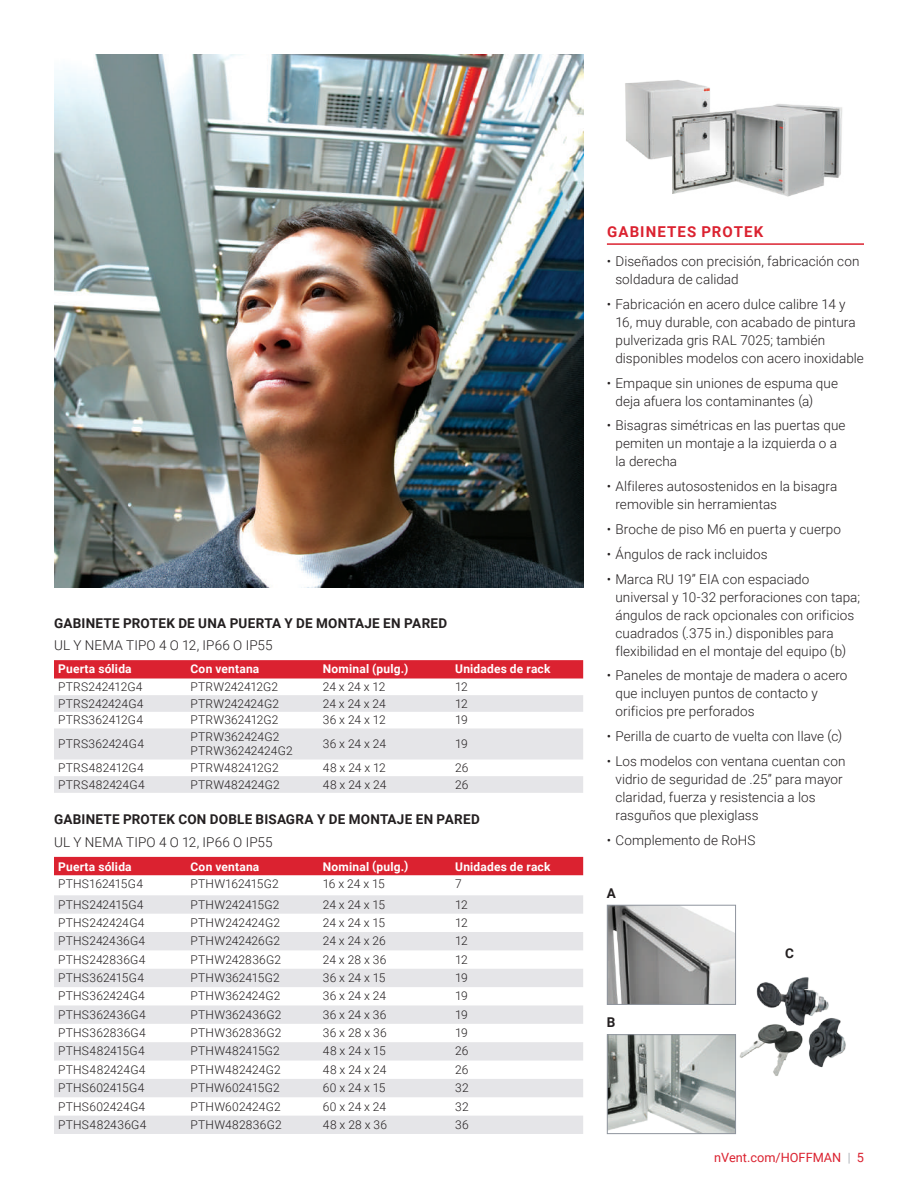
<style>
.page{position:relative;width:918px;height:1188px;background:#fff}
.page>*{position:absolute;margin:0;border:0;box-sizing:border-box;transform-origin:0 0}
.t1{font:700 15px "Roboto";letter-spacing:.07em;color:#db2230}
.t2{font:300 13.5px/18px "Roboto";letter-spacing:.005em;color:#231f20}
.t3{font:700 13.5px "Roboto";letter-spacing:.015em;color:#231f20}
.t4{font:12.75px "Roboto";color:#db2230}
.t5{font:300 12px/14.4px "Roboto";letter-spacing:.015em;color:#231f20}
.t6{font:700 12px "Roboto";letter-spacing:.015em;color:#fff}
.s1{font-weight:300;color:#8f959e}
</style>
<div class="page">
<hr style="left:607px;top:243px;width:257px;height:2px;background:#db2230">
<img style="left:625px;top:80px;width:85px;height:82px">
<img style="left:673px;top:97px;width:169px;height:100px">
<svg style="left:54px;top:660px;width:529px;height:19px;background:#dc2936"></svg>
<svg style="left:54px;top:695px;width:529px;height:98px;fill:#e5e5e8"></svg>
<div style="left:54px;top:857px;width:529px;height:18px;background:#db2230"></div>
<svg style="left:54px;top:895px;width:529px;height:239px;fill:#e5e5e8"></svg>
<img style="left:756px;top:977px;width:73px;height:44px">
<img style="left:807px;top:1017px;width:39px;height:51px">
<img style="left:739px;top:1021px;width:72px;height:55px">
<img style="left:609px;top:1036px;width:125px;height:96px">
<div style="left:607px;top:1034px;width:129px;height:100px;border:1px solid #8f959e"></div>
<img style="left:609px;top:907px;width:125px;height:96px">
<div style="left:607px;top:905px;width:129px;height:100px;border:1px solid #8f959e"></div>
<img style="left:54px;top:54px;width:529px;height:534px">
<p class="t3" style="left:54px;top:613px;width:395px">GABINETE PROTEK DE UNA PUERTA Y DE MONTAJE EN PARED</p>
<p class="t2" style="left:54px;top:636px;width:220px">UL Y NEMA TIPO 4 O 12, IP66 O IP55</p>
<p class="t6" style="left:58px;top:661px;width:75px">Puerta sólida</p>
<p class="t6" style="left:191px;top:661px;width:70px">Con ventana</p>
<p class="t6" style="left:323px;top:661px;width:87px">Nominal (pulg.)</p>
<p class="t6" style="left:455px;top:661px;width:97px">Unidades de rack</p>
<p class="t5" style="left:58px;top:679px;width:86px">PTRS242412G4</p>
<p class="t5" style="left:191px;top:679px;width:89px">PTRW242412G2</p>
<p class="t5" style="left:323px;top:679px;width:64px">24 x 24 x 12</p>
<p class="t5" style="left:455px;top:679px;width:14px">12</p>
<p class="t5" style="left:58px;top:696px;width:87px">PTRS242424G4</p>
<p class="t5" style="left:191px;top:696px;width:90px">PTRW242424G2</p>
<p class="t5" style="left:323px;top:696px;width:64px">24 x 24 x 24</p>
<p class="t5" style="left:455px;top:696px;width:14px">12</p>
<p class="t5" style="left:58px;top:712px;width:86px">PTRS362412G4</p>
<p class="t5" style="left:191px;top:712px;width:90px">PTRW362412G2</p>
<p class="t5" style="left:323px;top:712px;width:64px">36 x 24 x 12</p>
<p class="t5" style="left:455px;top:712px;width:14px">19</p>
<p class="t5" style="left:58px;top:736px;width:87px">PTRS362424G4</p>
<p class="t5" style="left:191px;top:729px;width:104px">PTRW362424G2<br>PTRW36242424G2</p>
<p class="t5" style="left:323px;top:736px;width:65px">36 x 24 x 24</p>
<p class="t5" style="left:455px;top:736px;width:14px">19</p>
<p class="t5" style="left:58px;top:760px;width:87px">PTRS482412G4</p>
<p class="t5" style="left:191px;top:760px;width:90px">PTRW482412G2</p>
<p class="t5" style="left:323px;top:760px;width:65px">48 x 24 x 12</p>
<p class="t5" style="left:455px;top:760px;width:15px">26</p>
<p class="t5" style="left:58px;top:777px;width:88px">PTRS482424G4</p>
<p class="t5" style="left:191px;top:777px;width:91px">PTRW482424G2</p>
<p class="t5" style="left:323px;top:777px;width:65px">48 x 24 x 24</p>
<p class="t5" style="left:455px;top:777px;width:15px">26</p>
<p class="t3" style="left:54px;top:810px;width:427px">GABINETE PROTEK CON DOBLE BISAGRA Y DE MONTAJE EN PARED</p>
<p class="t2" style="left:54px;top:832px;width:220px">UL Y NEMA TIPO 4 O 12, IP66 O IP55</p>
<p class="t6" style="left:58px;top:858px;width:75px">Puerta sólida</p>
<p class="t6" style="left:191px;top:858px;width:70px">Con ventana</p>
<p class="t6" style="left:323px;top:858px;width:87px">Nominal (pulg.)</p>
<p class="t6" style="left:455px;top:858px;width:97px">Unidades de rack</p>
<p class="t5" style="left:58px;top:877px;width:86px">PTHS162415G4</p>
<p class="t5" style="left:191px;top:877px;width:90px">PTHW162415G2</p>
<p class="t5" style="left:323px;top:877px;width:63px">16 x 24 x 15</p>
<p class="t5" style="left:455px;top:877px;width:8px">7</p>
<p class="t5" style="left:58px;top:897px;width:87px">PTHS242415G4</p>
<p class="t5" style="left:191px;top:897px;width:90px">PTHW242415G2</p>
<p class="t5" style="left:323px;top:897px;width:64px">24 x 24 x 15</p>
<p class="t5" style="left:455px;top:897px;width:14px">12</p>
<p class="t5" style="left:58px;top:915px;width:88px">PTHS242424G4</p>
<p class="t5" style="left:191px;top:915px;width:91px">PTHW242424G2</p>
<p class="t5" style="left:323px;top:915px;width:64px">24 x 24 x 15</p>
<p class="t5" style="left:455px;top:915px;width:14px">12</p>
<p class="t5" style="left:58px;top:933px;width:89px">PTHS242436G4</p>
<p class="t5" style="left:191px;top:933px;width:91px">PTHW242426G2</p>
<p class="t5" style="left:323px;top:933px;width:65px">24 x 24 x 26</p>
<p class="t5" style="left:455px;top:933px;width:14px">12</p>
<p class="t5" style="left:58px;top:952px;width:89px">PTHS242836G4</p>
<p class="t5" style="left:191px;top:952px;width:92px">PTHW242836G2</p>
<p class="t5" style="left:323px;top:952px;width:65px">24 x 28 x 36</p>
<p class="t5" style="left:455px;top:952px;width:14px">12</p>
<p class="t5" style="left:58px;top:970px;width:87px">PTHS362415G4</p>
<p class="t5" style="left:191px;top:970px;width:91px">PTHW362415G2</p>
<p class="t5" style="left:323px;top:970px;width:64px">36 x 24 x 15</p>
<p class="t5" style="left:455px;top:970px;width:14px">19</p>
<p class="t5" style="left:58px;top:988px;width:88px">PTHS362424G4</p>
<p class="t5" style="left:191px;top:988px;width:92px">PTHW362424G2</p>
<p class="t5" style="left:323px;top:988px;width:65px">36 x 24 x 24</p>
<p class="t5" style="left:455px;top:988px;width:14px">19</p>
<p class="t5" style="left:58px;top:1007px;width:89px">PTHS362436G4</p>
<p class="t5" style="left:191px;top:1007px;width:92px">PTHW362436G2</p>
<p class="t5" style="left:323px;top:1007px;width:65px">36 x 24 x 36</p>
<p class="t5" style="left:455px;top:1007px;width:14px">19</p>
<p class="t5" style="left:58px;top:1025px;width:89px">PTHS362836G4</p>
<p class="t5" style="left:191px;top:1025px;width:92px">PTHW362836G2</p>
<p class="t5" style="left:323px;top:1025px;width:65px">36 x 28 x 36</p>
<p class="t5" style="left:455px;top:1025px;width:14px">19</p>
<p class="t5" style="left:58px;top:1044px;width:88px">PTHS482415G4</p>
<p class="t5" style="left:191px;top:1044px;width:91px">PTHW482415G2</p>
<p class="t5" style="left:323px;top:1044px;width:65px">48 x 24 x 15</p>
<p class="t5" style="left:455px;top:1044px;width:15px">26</p>
<p class="t5" style="left:58px;top:1062px;width:89px">PTHS482424G4</p>
<p class="t5" style="left:191px;top:1062px;width:92px">PTHW482424G2</p>
<p class="t5" style="left:323px;top:1062px;width:65px">48 x 24 x 24</p>
<p class="t5" style="left:455px;top:1062px;width:15px">26</p>
<p class="t5" style="left:58px;top:1080px;width:88px">PTHS602415G4</p>
<p class="t5" style="left:191px;top:1080px;width:91px">PTHW602415G2</p>
<p class="t5" style="left:323px;top:1080px;width:64px">60 x 24 x 15</p>
<p class="t5" style="left:455px;top:1080px;width:15px">32</p>
<p class="t5" style="left:58px;top:1099px;width:88px">PTHS602424G4</p>
<p class="t5" style="left:191px;top:1099px;width:92px">PTHW602424G2</p>
<p class="t5" style="left:323px;top:1099px;width:65px">60 x 24 x 24</p>
<p class="t5" style="left:455px;top:1099px;width:15px">32</p>
<p class="t5" style="left:58px;top:1117px;width:90px">PTHS482436G4</p>
<p class="t5" style="left:191px;top:1117px;width:93px">PTHW482836G2</p>
<p class="t5" style="left:323px;top:1117px;width:66px">48 x 28 x 36</p>
<p class="t5" style="left:455px;top:1117px;width:15px">36</p>
<p class="t1" style="left:607px;top:222px;width:158px">GABINETES PROTEK</p>
<p class="t2" style="left:615px;top:252px;width:246px;text-indent:-9px">• Diseñados con precisión, fabricación con soldadura de calidad</p>
<p class="t2" style="left:615px;top:294px;width:250px;text-indent:-9px">• Fabricación en acero dulce calibre 14 y 16, muy durable, con acabado de pintura pulverizada gris RAL 7025; también disponibles modelos con acero inoxidable</p>
<p class="t2" style="left:615px;top:373px;width:224px;text-indent:-9px">• Empaque sin uniones de espuma que deja afuera los contaminantes (a)</p>
<p class="t2" style="left:615px;top:416px;width:232px;text-indent:-9px">• Bisagras simétricas en las puertas que pemiten un montaje a la izquierda o a la derecha</p>
<p class="t2" style="left:615px;top:477px;width:223px;text-indent:-9px">• Alfileres autosostenidos en la bisagra removible sin herramientas</p>
<p class="t2" style="left:607px;top:520px;width:236px">• Broche de piso M6 en puerta y cuerpo</p>
<p class="t2" style="left:607px;top:544px;width:162px">• Ángulos de rack incluidos</p>
<p class="t2" style="left:615px;top:569px;width:246px;text-indent:-9px">• Marca RU 19” EIA con espaciado universal y 10-32 perforaciones con tapa; ángulos de rack opcionales con orificios cuadrados (.375 in.) disponibles para flexibilidad en el montaje del equipo (b)</p>
<p class="t2" style="left:615px;top:666px;width:234px;text-indent:-9px">• Paneles de montaje de madera o acero que incluyen puntos de contacto y orificios pre perforados</p>
<p class="t2" style="left:607px;top:727px;width:237px">• Perilla de cuarto de vuelta con llave (c)</p>
<p class="t2" style="left:615px;top:752px;width:232px;text-indent:-9px">• Los modelos con ventana cuentan con vidrio de seguridad de .25” para mayor claridad, fuerza y resistencia a los rasguños que plexiglass</p>
<p class="t2" style="left:607px;top:830px;width:150px">• Complemento de RoHS</p>
<p class="t3" style="left:607px;top:884px;width:11px">A</p>
<p class="t3" style="left:607px;top:1013px;width:10px">B</p>
<p class="t3" style="left:785px;top:944px;width:10px">C</p>
<p class="t4" style="left:714px;top:1148px;width:151px">nVent.com/HOFFMAN <span class="s1">|</span> 5</p>
</div>
